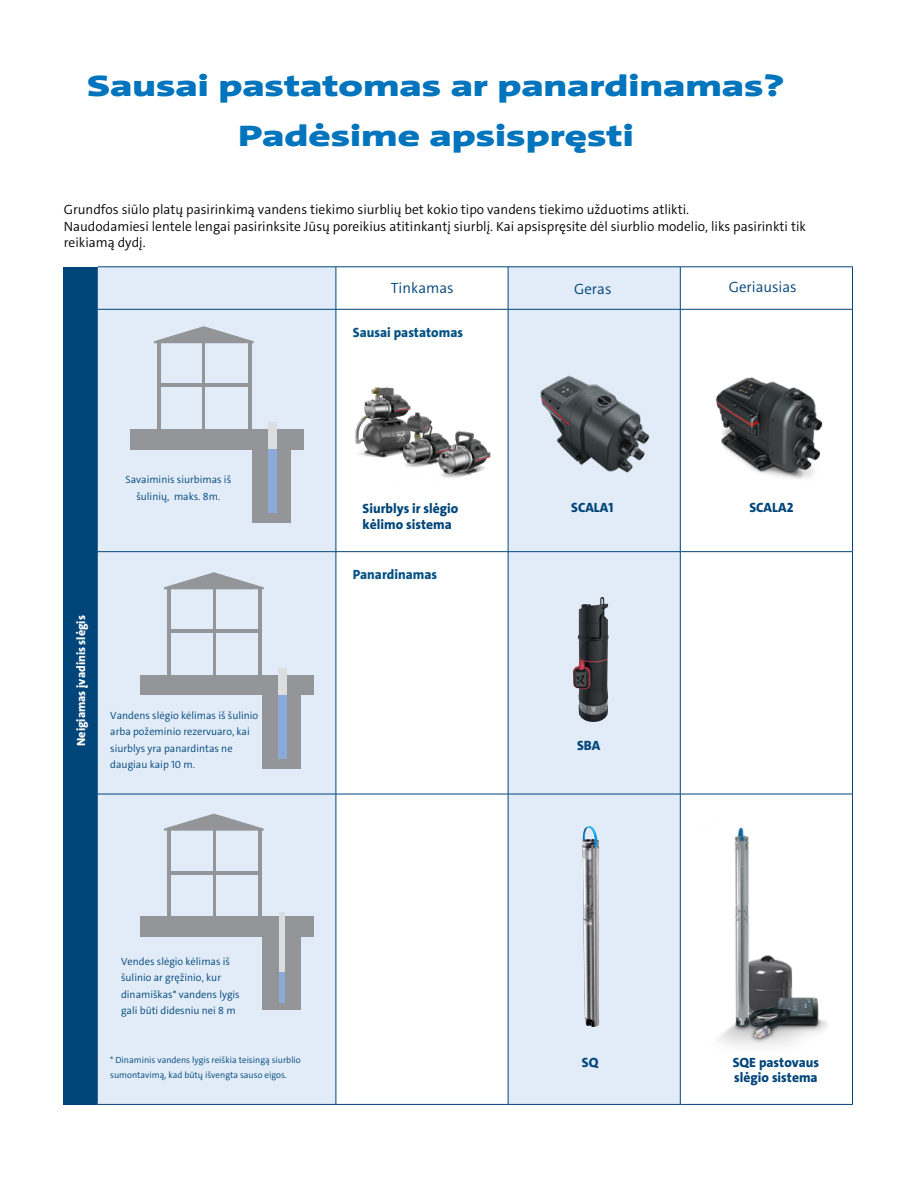
<style>
.page{position:relative;width:918px;height:1188px;background:#fff}
.page>*{position:absolute;margin:0;border:0;box-sizing:border-box;transform-origin:0 0}
.t1{font:900 30px/50.4px "Grundfos The Sans Extd";color:#0074bc;text-align:center}
.t2{font:300 15px "Grundfos The Sans";color:#004579}
.t3{font:300 13.5px/16.2px "Grundfos The Sans";color:#000}
.t4{font:800 13.5px/15px "Grundfos The Sans";color:#004579}
.t5{font:800 13.5px "Grundfos The Sans";color:#005183}
.t6{font:800 12px "Grundfos The Sans";color:#fff}
.t7{font:300 10.5px/16.5px "Grundfos The Sans";color:#004579}
.t8{font:300 9px/15px "Grundfos The Sans";color:#004579}
</style>
<div class="page">
<div style="left:64px;top:267px;width:34px;height:837px;background:#004579"></div>
<div style="left:98px;top:268px;width:238px;height:836px;background:#e1ecf8"></div>
<svg style="left:337px;top:268px;width:515px;height:836px"></svg>
<hr style="left:98px;top:267px;width:238px;height:1px;background:#004579">
<hr style="left:336px;top:267px;width:172px;height:1px;background:#004579">
<hr style="left:336px;top:267px;width:1px;height:42px;background:#004579">
<hr style="left:508px;top:267px;width:172px;height:1px;background:#004579">
<hr style="left:508px;top:267px;width:1px;height:42px;background:#004579">
<hr style="left:680px;top:267px;width:173px;height:1px;background:#004579">
<hr style="left:680px;top:267px;width:1px;height:42px;background:#004579">
<hr style="left:852px;top:267px;width:1px;height:42px;background:#004579">
<hr style="left:98px;top:309px;width:238px;height:1px;background:#004579">
<hr style="left:336px;top:309px;width:172px;height:1px;background:#004579">
<hr style="left:336px;top:309px;width:1px;height:242px;background:#004579">
<hr style="left:508px;top:309px;width:172px;height:1px;background:#004579">
<hr style="left:508px;top:309px;width:1px;height:242px;background:#004579">
<hr style="left:680px;top:309px;width:173px;height:1px;background:#004579">
<hr style="left:680px;top:309px;width:1px;height:242px;background:#004579">
<hr style="left:852px;top:309px;width:1px;height:242px;background:#004579">
<hr style="left:98px;top:551px;width:238px;height:1px;background:#004579">
<hr style="left:336px;top:551px;width:172px;height:1px;background:#004579">
<hr style="left:336px;top:552px;width:1px;height:242px;background:#004579">
<hr style="left:508px;top:551px;width:172px;height:1px;background:#004579">
<hr style="left:508px;top:552px;width:1px;height:242px;background:#004579">
<hr style="left:680px;top:551px;width:173px;height:1px;background:#004579">
<hr style="left:680px;top:552px;width:1px;height:242px;background:#004579">
<hr style="left:852px;top:552px;width:1px;height:242px;background:#004579">
<hr style="left:98px;top:794px;width:238px;height:1px;background:#004579">
<hr style="left:336px;top:794px;width:172px;height:1px;background:#004579">
<hr style="left:336px;top:794px;width:1px;height:310px;background:#004579">
<hr style="left:508px;top:794px;width:172px;height:1px;background:#004579">
<hr style="left:508px;top:794px;width:1px;height:310px;background:#004579">
<hr style="left:680px;top:794px;width:173px;height:1px;background:#004579">
<hr style="left:680px;top:794px;width:1px;height:310px;background:#004579">
<hr style="left:852px;top:794px;width:1px;height:310px;background:#004579">
<hr style="left:98px;top:1104px;width:238px;height:1px;background:#004579">
<hr style="left:336px;top:1104px;width:172px;height:1px;background:#004579">
<hr style="left:508px;top:1104px;width:172px;height:1px;background:#004579">
<hr style="left:680px;top:1104px;width:173px;height:1px;background:#004579">
<img style="left:706px;top:362px;width:126px;height:126px">
<img style="left:531px;top:358px;width:127px;height:115px">
<div style="left:130px;top:429px;width:174px;height:20px;background:#939598"></div>
<hr style="left:157px;top:341px;width:3px;height:97px;background:#939598">
<hr style="left:248px;top:341px;width:3px;height:91px;background:#939598">
<hr style="left:158px;top:384px;width:92px;height:3px;background:#939598">
<svg style="left:154px;top:326px;width:100px;height:17px;background:#b6bcc3"></svg>
<hr style="left:203px;top:341px;width:2px;height:91px;background:#939598">
<div style="left:253px;top:429px;width:38px;height:94px;background:#939598"></div>
<div style="left:268px;top:422px;width:9px;height:91px;background:#dcddde"></div>
<div style="left:268px;top:449px;width:9px;height:64px;background:#8aaad9"></div>
<div style="left:140px;top:917px;width:174px;height:20px;background:#939598"></div>
<hr style="left:167px;top:829px;width:3px;height:96px;background:#939598">
<hr style="left:258px;top:829px;width:3px;height:90px;background:#939598">
<hr style="left:168px;top:871px;width:92px;height:3px;background:#939598">
<svg style="left:164px;top:814px;width:100px;height:17px;background:#b5bbc2"></svg>
<hr style="left:170px;top:916px;width:88px;height:3px;background:#939598">
<hr style="left:213px;top:829px;width:2px;height:90px;background:#939598">
<div style="left:263px;top:917px;width:38px;height:93px;background:#939598"></div>
<div style="left:280px;top:913px;width:5px;height:90px;background:#dcddde"></div>
<div style="left:280px;top:972px;width:5px;height:31px;background:#8aaad9"></div>
<div style="left:140px;top:675px;width:174px;height:20px;background:#939598"></div>
<hr style="left:167px;top:587px;width:3px;height:97px;background:#939598">
<hr style="left:258px;top:587px;width:3px;height:91px;background:#939598">
<hr style="left:168px;top:630px;width:92px;height:3px;background:#939598">
<svg style="left:164px;top:572px;width:100px;height:17px;background:#b7bdc4"></svg>
<hr style="left:213px;top:587px;width:2px;height:91px;background:#939598">
<div style="left:263px;top:675px;width:38px;height:94px;background:#939598"></div>
<div style="left:278px;top:668px;width:9px;height:91px;background:#dcddde"></div>
<div style="left:278px;top:695px;width:9px;height:64px;background:#8aaad9"></div>
<img style="left:346px;top:370px;width:159px;height:133px">
<img style="left:573px;top:597px;width:35px;height:125px">
<img style="left:582px;top:826px;width:17px;height:201px">
<img style="left:690px;top:813px;width:158px;height:247px">
<h1 class="t1" style="left:87px;top:61px;width:699px">Sausai pastatomas ar panardinamas?<br>Padėsime apsispręsti</h1>
<p class="t3" style="left:64px;top:202px;width:744px">Grundfos siūlo platų pasirinkimą vandens tiekimo siurblių bet kokio tipo vandens tiekimo užduotims atlikti.<br>Naudodamiesi lentele lengai pasirinksite Jūsų poreikius atitinkantį siurblį. Kai apsispręsite dėl siurblio modelio, liks pasirinkti tik reikiamą dydį.</p>
<p class="t2" style="left:391px;top:278px;width:64px">Tinkamas</p>
<p class="t2" style="left:574px;top:279px;width:39px">Geras</p>
<p class="t2" style="left:729px;top:278px;width:69px">Geriausias</p>
<p class="t7" style="left:125px;top:472px;width:107px;text-align:center">Savaiminis siurbimas iš šulinių, maks. 8m.</p>
<p class="t6" style="left:73px;top:746px;width:132px;rotate:-90deg">Neigiamas įvadinis slėgis</p>
<p class="t7" style="left:110px;top:707px;width:149px">Vandens slėgio kėlimas iš šulinio arba požeminio rezervuaro, kai siurblys yra panardintas ne daugiau kaip 10 m.</p>
<p class="t5" style="left:353px;top:323px;width:112px">Sausai pastatomas</p>
<p class="t4" style="left:363px;top:500px;width:97px;line-height:16.2px">Siurblys ir slėgio kėlimo sistema</p>
<p class="t5" style="left:353px;top:566px;width:86px">Panardinamas</p>
<p class="t7" style="left:121px;top:953px;width:120px">Vendes slėgio kėlimas iš šulinio ar gręžinio, kur dinamiškas* vandens lygis gali būti didesniu nei 8 m</p>
<p class="t8" style="left:110px;top:1053px;width:192px">* Dinaminis vandens lygis reiškia teisingą siurblio sumontavimą, kad būtų išvengta sauso eigos.</p>
<p class="t4" style="left:571px;top:500px;width:44px">SCALA1</p>
<p class="t4" style="left:577px;top:738px;width:25px">SBA</p>
<p class="t4" style="left:582px;top:1055px;width:18px">SQ</p>
<p class="t4" style="left:750px;top:500px;width:45px">SCALA2</p>
<p class="t4" style="left:733px;top:1055px;width:88px">SQE pastovaus slėgio sistema</p>
</div>
